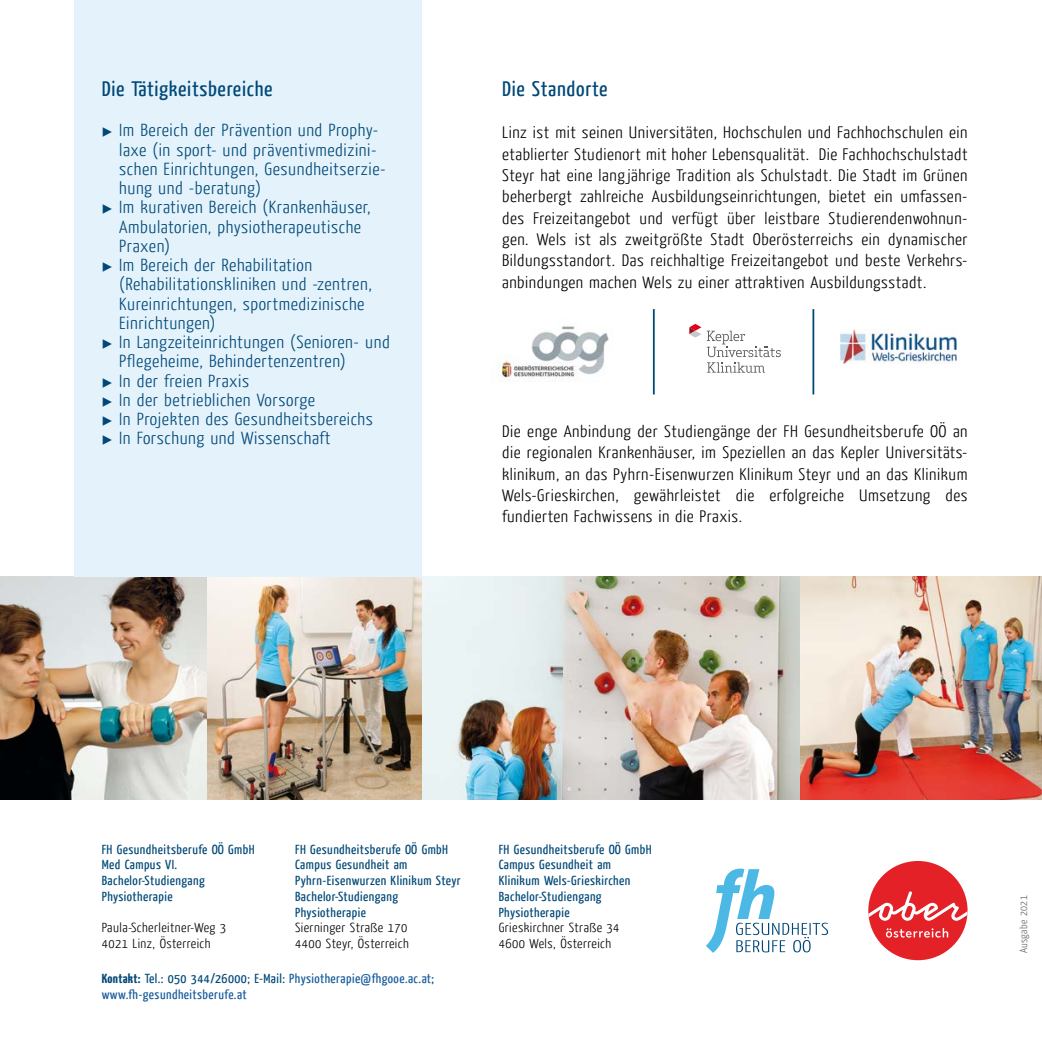
<style>
.page{position:relative;width:1042px;height:1042px;background:#fff}
.page>*{position:absolute;margin:0;border:0;box-sizing:border-box;transform-origin:0 0}
.H2_-_Zwischentitel{font:21px "Yanone Kaffeesatz";letter-spacing:.03em;color:#004877;scale:1.1 1}
.t1{font:300 17.5px/19.2px "Yanone Kaffeesatz";letter-spacing:.03em;color:#004877;scale:1.1 1}
.p_-_Fließtext{font:300 16.62px/21.3px "Yanone Kaffeesatz";letter-spacing:.03em;color:#000;text-align:justify;scale:1.1 1}
.p_-_Kontakt{font:13.12px/15.8px "Yanone Kaffeesatz";letter-spacing:.03em;color:#004877;scale:1.1 1}
.p_-_Kontakt-2{font:13.12px/15.8px "Yanone Kaffeesatz";letter-spacing:.03em;color:#165b9a;scale:1.1 1}
.p_-_Kontakt-3{font:300 13.12px/15.8px "Yanone Kaffeesatz";letter-spacing:.03em;color:#000;scale:1.1 1}
.p_-_Ausgabe{font:300 10.5px "Yanone Kaffeesatz";letter-spacing:.03em;color:#646567;scale:1.09 1}
.s1{font-weight:300;color:#000}
.s2{font-weight:700;color:#004877}
.s3{color:#004877}
</style>
<div class="page">
<img style="left:0;top:576px;width:1042px;height:224px">
<img style="left:493px;top:326px;width:116px;height:55px">
<svg style="left:689px;top:324px;width:12px;height:14px"></svg>
<svg style="left:707px;top:331px;width:74px;height:42px"></svg>
<img style="left:840px;top:330px;width:116px;height:33px">
<hr style="left:653px;top:309px;width:2px;height:85px;background:#004877">
<hr style="left:812px;top:309px;width:2px;height:85px;background:#004877">
<div style="left:74px;top:0;width:348px;height:576px;background:#e4f2fb"></div>
<div style="left:868px;top:861px;width:99px;height:99px;background:#e32127;border-radius:50%"></div>
<svg style="left:868px;top:891px;width:99px;height:46px"></svg>
<svg style="left:706px;top:868px;width:122px;height:85px"></svg>
<h2 class="H2_-_Zwischentitel" style="left:102px;top:75px;width:157px">Die Tätigkeitsbereiche</h2>
<p class="t1" style="left:119px;top:120px;width:244px">Im Bereich der Prävention und Prophy&shy;laxe (in sport- und präventivmedizini&shy;schen Einrichtungen, Gesundheitserzie&shy;hung und -beratung)</p>
<p class="t1" style="left:119px;top:197px;width:230px">Im kurativen Bereich (Krankenhäuser,<br>Ambulatorien, physiotherapeutische<br>Praxen)</p>
<p class="t1" style="left:119px;top:255px;width:231px">Im Bereich der Rehabilitation (Rehabilitationskliniken und -zentren,<br>Kureinrichtungen, sportmedizinische<br>Einrichtungen)</p>
<p class="t1" style="left:119px;top:332px;width:247px">In Langzeiteinrichtungen (Senioren- und<br>Pflegeheime, Behindertenzentren)</p>
<p class="t1" style="left:119px;top:370px;width:120px">In der freien Praxis</p>
<p class="t1" style="left:119px;top:390px;width:179px">In der betrieblichen Vorsorge</p>
<p class="t1" style="left:119px;top:409px;width:232px">In Projekten des Gesundheitsbereichs</p>
<p class="t1" style="left:119px;top:428px;width:194px">In Forschung und Wissenschaft</p>
<h2 class="H2_-_Zwischentitel" style="left:502px;top:75px;width:97px">Die Standorte</h2>
<p class="p_-_Fließtext" style="left:502px;top:121px;width:425px">Linz ist mit seinen Universitäten, Hochschulen und Fachhochschulen ein etablierter Studienort mit hoher Lebensqualität. Die Fachhochschulstadt Steyr hat eine langjährige Tradition als Schulstadt. Die Stadt im Grünen beherbergt zahlreiche Ausbildungseinrichtungen, bietet ein umfassen&shy;des Freizeitangebot und verfügt über leistbare Studierendenwohnun&shy;gen. Wels ist als zweitgrößte Stadt Oberösterreichs ein dynamischer Bildungsstandort. Das reichhaltige Freizeitangebot und beste Verkehrs&shy;anbindungen machen Wels zu einer attraktiven Ausbildungsstadt.</p>
<p class="p_-_Fließtext" style="left:502px;top:420px;width:425px">Die enge Anbindung der Studiengänge der FH Gesundheitsberufe OÖ an die regionalen Krankenhäuser, im Speziellen an das Kepler Universitäts&shy;klinikum, an das Pyhrn-Eisenwurzen Klinikum Steyr und an das Klinikum Wels-Grieskirchen, gewährleistet die erfolgreiche Umsetzung des fundierten Fachwissens in die Praxis.</p>
<p class="p_-_Kontakt" style="left:295px;top:841px;width:152px">FH Gesundheitsberufe OÖ GmbH<br>Campus Gesundheit am<br>Pyhrn-Eisenwurzen Klinikum Steyr<br>Bachelor-Studiengang<br>Physiotherapie<br><span class="s1">Sierninger Straße 170<br>4400 Steyr, Österreich</span></p>
<p class="p_-_Kontakt" style="left:499px;top:841px;width:141px">FH Gesundheitsberufe OÖ GmbH<br>Campus Gesundheit am<br>Klinikum Wels-Grieskirchen<br>Bachelor-Studiengang<br>Physiotherapie<br><span class="s1">Grieskirchner Straße 34<br>4600 Wels, Österreich</span></p>
<p class="p_-_Kontakt-2" style="left:102px;top:970px;width:304px"><span class="s2">Kontakt:</span> <span class="s3">Tel.: 050 344/26000; E-Mail:</span> Physiotherapie@fhgooe.ac.at<span class="s3">; </span>www.fh-gesundheitsberufe.at</p>
<p class="p_-_Kontakt" style="left:102px;top:841px;width:141px">FH Gesundheitsberufe OÖ GmbH<br>Med Campus VI.<br>Bachelor-Studiengang<br>Physiotherapie</p>
<p class="p_-_Kontakt-3" style="left:102px;top:919px;width:115px">Paula-Scherleitner-Weg 3<br>4021 Linz, Österreich</p>
<p class="p_-_Ausgabe" style="left:1017px;top:953px;width:55px;rotate:-90deg">Ausgabe 2021</p>
</div>
